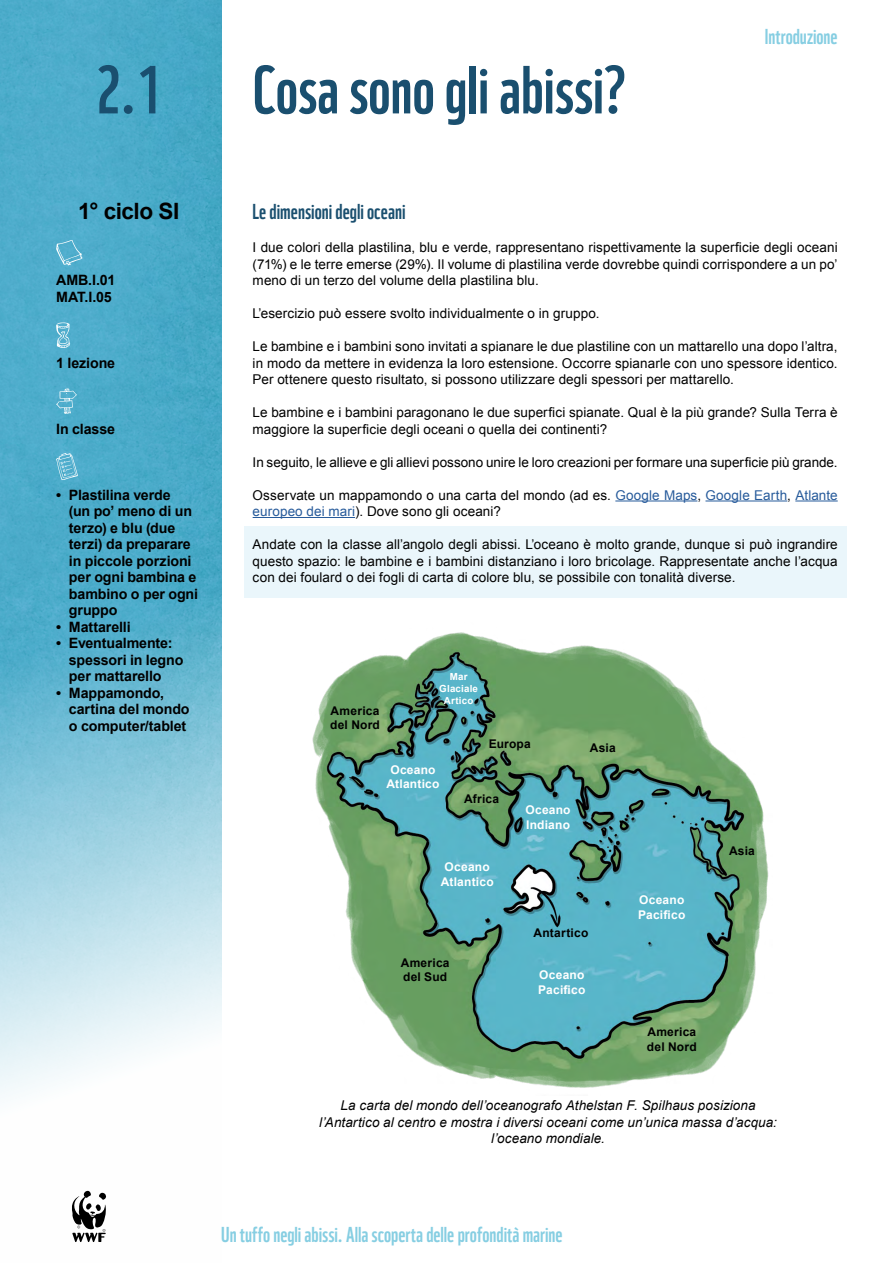
<style>
.page{position:relative;width:893px;height:1263px;background:#fff}
.page>*{position:absolute;margin:0;border:0;box-sizing:border-box;transform-origin:0 0}
.t1{font:66px "WWF";color:#1a4f6f}
.t2{font:700 22.5px "Arial";letter-spacing:-.02em;color:#000}
.t3{font:21px "WWF";color:#86cee2}
.t4{font:21px "WWF";color:#1a4f6f}
.t5{font:700 14.25px/16.5px "Arial";letter-spacing:-.01em;color:#000}
.t6{font:13.5px/16.5px "Arial";letter-spacing:.005em;color:#000;text-align:justify}
.t7{font:italic 13.5px/16.5px "Arial";letter-spacing:.005em;color:#000;text-align:center}
.t8{font:700 12px/14.4px "Arial";letter-spacing:.015em;color:#fff}
.t9{font:700 12px/14.4px "Arial";letter-spacing:.02em;color:#000}
.t10{font:700 9.75px/11.7px "Arial";letter-spacing:.02em;color:#fff;text-align:center}
.s1{color:#275b9b}
</style>
<div class="page">
<img style="left:0;top:0;width:221px;height:1095px">
<svg style="left:72px;top:1190px;width:34px;height:52px"></svg>
<hr style="left:615px;top:500px;width:82px;height:1px;background:#275b9b">
<hr style="left:705px;top:500px;width:82px;height:1px;background:#275b9b">
<hr style="left:795px;top:500px;width:43px;height:1px;background:#275b9b">
<hr style="left:253px;top:517px;width:102px;height:1px;background:#275b9b">
<div style="left:244px;top:526px;width:602px;height:72px;background:#eaf6fb"></div>
<svg style="left:56px;top:240px;width:26px;height:26px"></svg>
<svg style="left:56px;top:322px;width:14px;height:26px"></svg>
<svg style="left:56px;top:388px;width:21px;height:26px"></svg>
<svg style="left:56px;top:453px;width:22px;height:27px"></svg>
<img style="left:312px;top:632px;width:457px;height:456px">
<h1 class="t1" style="left:96px;top:38px;width:66px">2.1</h1>
<h2 class="t2" style="left:78px;top:196px;width:103px">1° ciclo SI</h2>
<p class="t5" style="left:56px;top:272px;width:61px">AMB.I.01<br>MAT.I.05</p>
<p class="t5" style="left:56px;top:355px;width:61px">1 lezione</p>
<p class="t5" style="left:56px;top:421px;width:60px">In classe</p>
<p class="t5" style="left:69px;top:487px;width:131px;text-indent:-13px">• Plastilina verde<br>(un po’ meno di un terzo) e blu (due terzi) da preparare in piccole porzioni per ogni bambina e bambino o per ogni gruppo</p>
<p class="t5" style="left:56px;top:619px;width:76px">• Mattarelli</p>
<p class="t5" style="left:69px;top:635px;width:116px;text-indent:-13px">• Eventualmente: spessori in legno per mattarello</p>
<p class="t5" style="left:69px;top:685px;width:122px;text-indent:-13px">• Mappamondo, cartina del mondo o computer/tablet</p>
<h1 class="t1" style="left:253px;top:38px;width:375px">Cosa sono gli abissi?</h1>
<h3 class="t3" style="left:765px;top:20px;width:74px">Introduzione</h3>
<h3 class="t4" style="left:253px;top:195px;width:154px">Le dimensioni degli oceani</h3>
<p class="t6" style="left:253px;top:239px;width:587px">I due colori della plastilina, blu e verde, rappresentano rispettivamente la superficie degli oceani (71%) e le terre emerse (29%). Il volume di plastilina verde dovrebbe quindi corrispondere a un po’ meno di un terzo del volume della plastilina blu.</p>
<p class="t6" style="left:253px;top:305px;width:348px">L’esercizio può essere svolto individualmente o in gruppo.</p>
<p class="t6" style="left:253px;top:338px;width:587px">Le bambine e i bambini sono invitati a spianare le due plastiline con un mattarello una dopo l’altra, in modo da mettere in evidenza la loro estensione. Occorre spianarle con uno spessore identico.<br>Per ottenere questo risultato, si possono utilizzare degli spessori per mattarello.</p>
<p class="t6" style="left:253px;top:404px;width:587px">Le bambine e i bambini paragonano le due superfici spianate. Qual è la più grande? Sulla Terra è maggiore la superficie degli oceani o quella dei continenti?</p>
<p class="t6" style="left:253px;top:454px;width:587px">In seguito, le allieve e gli allievi possono unire le loro creazioni per formare una superficie più grande.</p>
<p class="t6" style="left:253px;top:487px;width:587px">Osservate un mappamondo o una carta del mondo (ad es. <span class="s1">Google Maps</span>, <span class="s1">Google Earth</span>, <span class="s1">Atlante europeo dei mari</span>). Dove sono gli oceani?</p>
<p class="t6" style="left:253px;top:536px;width:587px">Andate con la classe all’angolo degli abissi. L’oceano è molto grande, dunque si può ingrandire questo spazio: le bambine e i bambini distanziano i loro bricolage. Rappresentate anche l’acqua con dei foulard o dei fogli di carta di colore blu, se possibile con tonalità diverse.</p>
<p class="t9" style="left:330px;top:704px;width:51px">America del Nord</p>
<p class="t10" style="left:439px;top:671px;width:40px">Mar<br>Glaciale<br>Artico</p>
<p class="t8" style="left:386px;top:763px;width:55px;text-align:center">Oceano<br>Atlantico</p>
<p class="t9" style="left:489px;top:737px;width:44px">Europa</p>
<p class="t9" style="left:590px;top:741px;width:27px">Asia</p>
<p class="t9" style="left:464px;top:792px;width:37px">Africa</p>
<p class="t8" style="left:441px;top:860px;width:55px;text-align:center">Oceano<br>Atlantico</p>
<p class="t9" style="left:401px;top:955px;width:50px">America del Sud</p>
<p class="t8" style="left:525px;top:803px;width:47px">Oceano<br>Indiano</p>
<p class="t9" style="left:533px;top:926px;width:56px">Antartico</p>
<p class="t8" style="left:538px;top:968px;width:49px">Oceano<br>Pacifico</p>
<p class="t8" style="left:638px;top:893px;width:49px">Oceano<br>Pacifico</p>
<p class="t9" style="left:729px;top:844px;width:27px">Asia</p>
<p class="t9" style="left:647px;top:1025px;width:51px">America del Nord</p>
<p class="t7" style="left:319px;top:1097px;width:459px">La carta del mondo dell’oceanografo Athelstan F. Spilhaus posiziona l’Antartico al centro e mostra i diversi oceani come un’unica massa d’acqua: l’oceano mondiale.</p>
<h3 class="t3" style="left:221px;top:1218px;width:343px">Un tuffo negli abissi. Alla scoperta delle profondità marine</h3>
</div>
